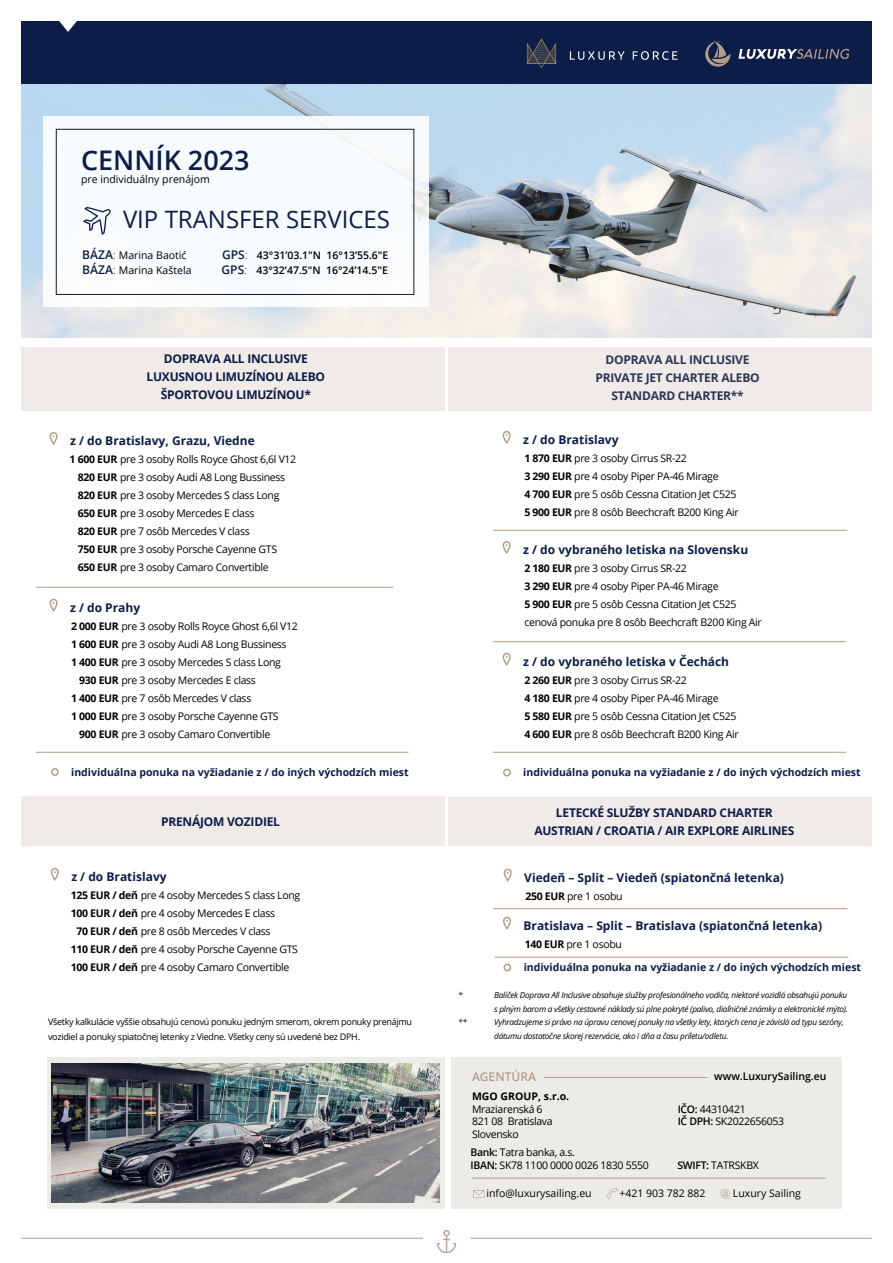
<style>
.page{position:relative;width:893px;height:1263px;background:#fff}
.page>*{position:absolute;margin:0;border:0;box-sizing:border-box;transform-origin:0 0}
.t1{font:600 27px "Open Sans";color:#0c1d48}
.t2{font:24px "Open Sans";color:#0c1d48}
.t3{font:700 12px/18px "Open Sans";letter-spacing:-.02em;color:#0c1d48;text-align:center}
.t4{font:700 12px "Open Sans";color:#0c1d48}
.t5{font:600 12px "Open Sans";color:#b39e8a}
.t6{font:10.5px/18px "Open Sans";letter-spacing:-.03em;color:#000}
.t7{font:700 10.5px "Open Sans";color:#0c1d48}
.t8{font:10.5px "Open Sans";color:#000}
.t9{font:600 10.5px "Open Sans";color:#000}
.t10{font:700 10.5px "Open Sans";color:#000}
.t11{font:9px/15px "Open Sans";letter-spacing:-.03em;color:#000}
.t12{font:italic 8.25px/13.5px "Open Sans";letter-spacing:-.03em;color:#000}
.s1{font-weight:600;font-size:12px;color:#0c1d48}
.s2{font-weight:300;font-size:12px;color:#0c1d48}
.s3{font-size:12px;color:#0c1d48}
.s4{font-weight:700}
.s5{font-weight:600}
</style>
<div class="page">
<div style="left:47px;top:1058px;width:397px;height:151px;background:#edede8"></div>
<div style="left:21px;top:347px;width:423px;height:63px;background:#f0ebe8"></div>
<div style="left:21px;top:797px;width:423px;height:49px;background:#f0ebe8"></div>
<img style="left:21px;top:83px;width:851px;height:255px">
<hr style="left:21px;top:1238px;width:402px;height:1px;background:#b39e8a">
<hr style="left:471px;top:1238px;width:401px;height:1px;background:#b39e8a">
<svg style="left:50px;top:432px;width:8px;height:13px"></svg>
<svg style="left:50px;top:599px;width:8px;height:13px"></svg>
<svg style="left:51px;top:868px;width:8px;height:13px"></svg>
<hr style="left:36px;top:752px;width:372px;height:1px;background:#b39e8a">
<hr style="left:36px;top:587px;width:357px;height:1px;background:#b39e8a">
<hr style="left:493px;top:530px;width:354px;height:1px;background:#b39e8a">
<img style="left:438px;top:1230px;width:17px;height:22px">
<div style="left:449px;top:347px;width:423px;height:63px;background:#f0ebe8"></div>
<svg style="left:51px;top:768px;width:8px;height:8px"></svg>
<svg style="left:503px;top:541px;width:8px;height:13px"></svg>
<svg style="left:503px;top:653px;width:8px;height:13px"></svg>
<hr style="left:493px;top:641px;width:353px;height:1px;background:#b39e8a">
<svg style="left:503px;top:769px;width:8px;height:7px"></svg>
<div style="left:449px;top:797px;width:423px;height:49px;background:#f0ebe8"></div>
<svg style="left:504px;top:869px;width:8px;height:13px"></svg>
<hr style="left:493px;top:908px;width:354px;height:1px;background:#b39e8a">
<svg style="left:503px;top:963px;width:8px;height:8px"></svg>
<hr style="left:493px;top:752px;width:353px;height:1px;background:#b39e8a">
<div style="left:43px;top:116px;width:385px;height:190px;background:#f8fbfd"></div>
<div style="left:56px;top:129px;width:358px;height:166px;border:1px solid #000"></div>
<svg style="left:83px;top:207px;width:28px;height:28px"></svg>
<div style="left:451px;top:1058px;width:391px;height:151px;background:#edebe7"></div>
<hr style="left:472px;top:1178px;width:354px;height:1px;background:#b39e8a">
<hr style="left:544px;top:1077px;width:163px;height:1px;background:#b39e8a">
<img style="left:52px;top:1063px;width:387px;height:140px">
<svg style="left:606px;top:1188px;width:12px;height:11px"></svg>
<svg style="left:473px;top:1190px;width:12px;height:8px"></svg>
<svg style="left:720px;top:1189px;width:10px;height:10px"></svg>
<svg style="left:503px;top:431px;width:8px;height:13px"></svg>
<div style="left:21px;top:21px;width:851px;height:62px;background:#0c1d48"></div>
<svg style="left:738px;top:49px;width:112px;height:10px"></svg>
<svg style="left:705px;top:40px;width:25px;height:27px"></svg>
<svg style="left:59px;top:21px;width:18px;height:11px"></svg>
<svg style="left:570px;top:51px;width:108px;height:9px"></svg>
<svg style="left:527px;top:38px;width:29px;height:30px"></svg>
<hr style="left:494px;top:957px;width:354px;height:1px;background:#b39e8a">
<svg style="left:503px;top:917px;width:8px;height:13px"></svg>
<h1 class="t1" style="left:81px;top:141px;width:170px">CENNÍK 2023</h1>
<p class="t8" style="left:81px;top:172px;width:130px">pre individuálny prenájom</p>
<h2 class="t2" style="left:123px;top:203px;width:269px">VIP TRANSFER SERVICES</h2>
<p class="t8" style="left:82px;top:248px;width:106px"><span class="s1">BÁZA</span><span class="s2">:</span> Marina Baotić</p>
<p class="t9" style="left:222px;top:248px;width:168px"><span class="s3">GPS</span><span class="s2">:</span> 43°31’03.1″N 16°13’55.6″E</p>
<p class="t8" style="left:82px;top:263px;width:111px"><span class="s1">BÁZA</span><span class="s2">:</span> Marina Kaštela</p>
<p class="t9" style="left:222px;top:263px;width:168px"><span class="s3">GPS</span><span class="s2">:</span> 43°32’47.5″N 16°24’14.5″E</p>
<p class="t3" style="left:147px;top:349px;width:180px">DOPRAVA ALL INCLUSIVE<br>LUXUSNOU LIMUZÍNOU ALEBO<br>ŠPORTOVOU LIMUZÍNOU*</p>
<p class="t4" style="left:70px;top:432px;width:186px">z / do Bratislavy, Grazu, Viedne</p>
<p class="t6" style="left:78px;top:450px;width:220px;text-indent:-8px"><span class="s4">1 600 EUR</span> pre 3 osoby Rolls Royce Ghost 6,6l V12<br><span class="s4">820 EUR</span> pre 3 osoby Audi A8 Long Bussiness <span class="s4">820 EUR</span> pre 3 osoby Mercedes S class Long <span class="s4">650 EUR</span> pre 3 osoby Mercedes E class<br><span class="s4">820 EUR</span> pre 7 osôb Mercedes V class<br><span class="s4">750 EUR</span> pre 3 osoby Porsche Cayenne GTS <span class="s4">650 EUR</span> pre 3 osoby Camaro Convertible</p>
<p class="t3" style="left:70px;top:598px;width:72px">z / do Prahy</p>
<p class="t6" style="left:71px;top:617px;width:228px"><span class="s4">2 000 EUR</span> pre 3 osoby Rolls Royce Ghost 6,6l V12</p>
<p class="t6" style="left:71px;top:635px;width:217px"><span class="s4">1 600 EUR</span> pre 3 osoby Audi A8 Long Bussiness</p>
<p class="t6" style="left:71px;top:653px;width:211px"><span class="s4">1 400 EUR</span> pre 3 osoby Mercedes S class Long</p>
<p class="t6" style="left:79px;top:671px;width:178px"><span class="s4">930 EUR</span> pre 3 osoby Mercedes E class</p>
<p class="t6" style="left:71px;top:689px;width:182px"><span class="s4">1 400 EUR</span> pre 7 osôb Mercedes V class</p>
<p class="t6" style="left:71px;top:707px;width:209px"><span class="s4">1 000 EUR</span> pre 3 osoby Porsche Cayenne GTS</p>
<p class="t6" style="left:79px;top:725px;width:192px"><span class="s4">900 EUR</span> pre 3 osoby Camaro Convertible</p>
<p class="t7" style="left:71px;top:765px;width:339px">individuálna ponuka na vyžiadanie z / do iných východzích miest</p>
<p class="t3" style="left:161px;top:812px;width:120px">PRENÁJOM VOZIDIEL</p>
<p class="t4" style="left:71px;top:868px;width:97px">z / do Bratislavy</p>
<p class="t6" style="left:71px;top:886px;width:231px"><span class="s4">125 EUR / deň</span> pre 4 osoby Mercedes S class Long</p>
<p class="t6" style="left:71px;top:904px;width:206px"><span class="s4">100 EUR / deň</span> pre 4 osoby Mercedes E class</p>
<p class="t6" style="left:77px;top:922px;width:196px"><span class="s4">70 EUR / deň</span> pre 8 osôb Mercedes V class</p>
<p class="t6" style="left:71px;top:940px;width:229px"><span class="s4">110 EUR / deň</span> pre 4 osoby Porsche Cayenne GTS</p>
<p class="t6" style="left:71px;top:958px;width:220px"><span class="s4">100 EUR / deň</span> pre 4 osoby Camaro Convertible</p>
<p class="t11" style="left:48px;top:1014px;width:366px">Všetky kalkulácie vyššie obsahujú cenovú ponuku jedným smerom, okrem ponuky prenájmu vozidiel a ponuky spiatočnej letenky z Viedne. Všetky ceny sú uvedené bez DPH.</p>
<p class="t3" style="left:595px;top:351px;width:166px">DOPRAVA ALL INCLUSIVE<br>PRIVATE JET CHARTER ALEBO<br>STANDARD CHARTER**</p>
<p class="t4" style="left:523px;top:431px;width:97px">z / do Bratislavy</p>
<p class="t6" style="left:524px;top:449px;width:216px"><span class="s4">1 870 EUR</span> pre 3 osoby Cirrus SR-22<br><span class="s4">3 290 EUR</span> pre 4 osoby Piper PA-46 Mirage<br><span class="s4">4 700 EUR</span> pre 5 osôb Cessna Citation Jet C525<br><span class="s4">5 900 EUR</span> pre 8 osôb Beechcraft B200 King Air</p>
<p class="t4" style="left:523px;top:541px;width:226px">z / do vybraného letiska na Slovensku</p>
<p class="t6" style="left:524px;top:559px;width:239px"><span class="s4">2 180 EUR</span> pre 3 osoby Cirrus SR-22<br><span class="s4">3 290 EUR</span> pre 4 osoby Piper PA-46 Mirage<br><span class="s4">5 900 EUR</span> pre 5 osôb Cessna Citation Jet C525 cenová ponuka pre 8 osôb Beechcraft B200 King Air</p>
<p class="t4" style="left:523px;top:653px;width:207px">z / do vybraného letiska v Čechách</p>
<p class="t6" style="left:524px;top:671px;width:216px"><span class="s4">2 260 EUR</span> pre 3 osoby Cirrus SR-22<br><span class="s4">4 180 EUR</span> pre 4 osoby Piper PA-46 Mirage<br><span class="s4">5 580 EUR</span> pre 5 osôb Cessna Citation Jet C525<br><span class="s4">4 600 EUR</span> pre 8 osôb Beechcraft B200 King Air</p>
<p class="t7" style="left:523px;top:765px;width:339px">individuálna ponuka na vyžiadanie z / do iných východzích miest</p>
<p class="t3" style="left:534px;top:803px;width:261px">LETECKÉ SLUŽBY STANDARD CHARTER<br>AUSTRIAN / CROATIA / AIR EXPLORE AIRLINES</p>
<p class="t4" style="left:524px;top:869px;width:261px">Viedeň – Split – Viedeň (spiatončná letenka)</p>
<p class="t6" style="left:525px;top:887px;width:99px"><span class="s4">250 EUR</span> pre 1 osobu</p>
<p class="t4" style="left:523px;top:917px;width:300px">Bratislava – Split – Bratislava (spiatončná letenka)</p>
<p class="t6" style="left:525px;top:935px;width:99px"><span class="s4">140 EUR</span> pre 1 osobu</p>
<p class="t7" style="left:524px;top:960px;width:339px">individuálna ponuka na vyžiadanie z / do iných východzích miest</p>
<p class="t12" style="left:458px;top:988px;width:6px">*</p>
<p class="t12" style="left:494px;top:988px;width:355px">Balíček Doprava All Inclusive obsahuje služby profesionálneho vodiča, niektoré vozidlá obsahujú ponuku s plným barom a všetky cestovné náklady sú plne pokryté (palivo, diaľničné známky a elektronické mýto).</p>
<p class="t12" style="left:458px;top:1015px;width:10px">**</p>
<p class="t12" style="left:494px;top:1015px;width:351px">Vyhradzujeme si právo na úpravu cenovej ponuky na všetky lety, ktorých cena je závislá od typu sezóny, dátumu dostatočne skorej rezervácie, ako i dňa a času príletu/odletu.</p>
<p class="t5" style="left:472px;top:1069px;width:66px">AGENTÚRA</p>
<p class="t10" style="left:472px;top:1089px;width:99px">MGO GROUP, s.r.o.</p>
<p class="t6" style="left:472px;top:1102px;width:82px;line-height:12.6px">Mraziarenská 6<br>821 08 Bratislava<br>Slovensko</p>
<p class="t6" style="left:678px;top:1102px;width:108px;line-height:12.6px"><span class="s5">IČO:</span> 44310421<br><span class="s5">IČ DPH:</span> SK2022656053</p>
<p class="t6" style="left:471px;top:1146px;width:180px;line-height:12.6px"><span class="s5">Bank:</span> Tatra banka, a.s.<br><span class="s5">IBAN:</span> SK78 1100 0000 0026 1830 5550</p>
<p class="t9" style="left:714px;top:1069px;width:114px">www.LuxurySailing.eu</p>
<p class="t6" style="left:677px;top:1156px;width:83px"><span class="s5">SWIFT:</span> TATRSKBX</p>
<p class="t8" style="left:486px;top:1186px;width:107px">info@luxurysailing.eu</p>
<p class="t8" style="left:619px;top:1186px;width:88px">+421 903 782 882</p>
<p class="t8" style="left:733px;top:1186px;width:69px">Luxury Sailing</p>
</div>
